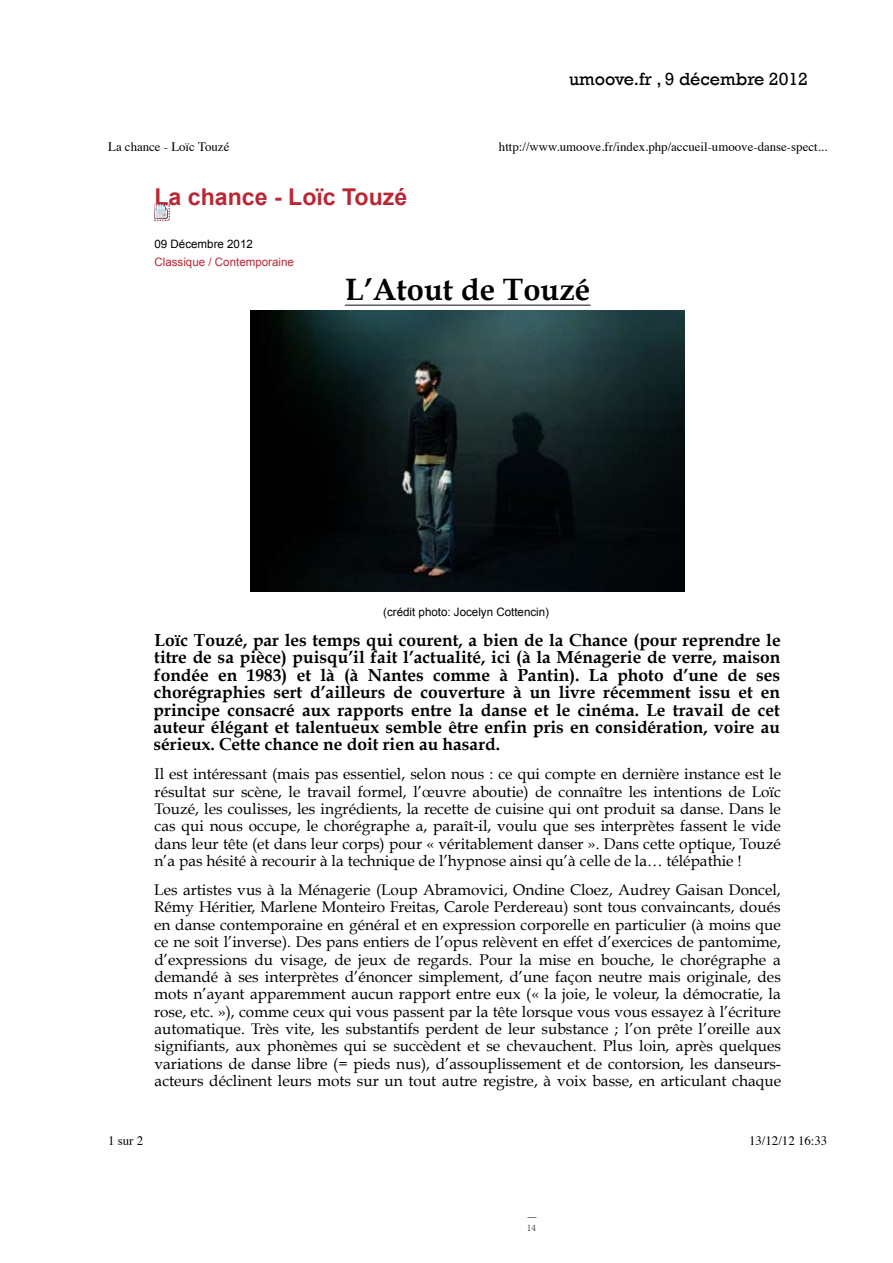
<style>
.page{position:relative;width:893px;height:1263px;background:#fff}
.page>*{position:absolute;margin:0;border:0;box-sizing:border-box;transform-origin:0 0}
.t1{font:700 30.9px "Book Antiqua";color:#000}
.t2{font:700 23.1px "Arial";color:#ba2734}
.t3{font:18px "Rockwell";color:#000}
.t4{font:700 17.4px/17.4px "Book Antiqua";color:#000;text-align:justify}
.t5{font:15.45px/17.4px "Book Antiqua";color:#000;text-align:justify}
.t6{font:12.9px "Times";color:#000}
.t7{font:11.55px "Arial";color:#000}
.t8{font:11.55px "Arial";color:#ba2734}
.t9{font:300 9px "Rockwell Std";color:#000}
.t10{font:italic 300 9px "Rockwell Std";color:#000}
</style>
<div class="page">
<hr style="left:345px;top:305px;width:246px;height:1px;background:#424242">
<img style="left:251px;top:310px;width:434px;height:281px">
<svg style="left:155px;top:204px;width:15px;height:17px"></svg>
<p class="t3" style="left:569px;top:68px;width:240px">umoove.fr , 9 décembre 2012</p>
<p class="t6" style="left:108px;top:143px;width:123px">La chance - Loïc Touzé</p>
<p class="t6" style="left:499px;top:143px;width:330px">http://www.umoove.fr/index.php/accueil-umoove-danse-spect...</p>
<h2 class="t2" style="left:155px;top:183px;width:254px">La chance - Loïc Touzé</h2>
<p class="t7" style="left:155px;top:240px;width:100px">09 Décembre 2012</p>
<p class="t8" style="left:155px;top:257px;width:141px">Classique / Contemporaine</p>
<h1 class="t1" style="left:345px;top:272px;width:247px">L’Atout de Touzé</h1>
<p class="t7" style="left:383px;top:607px;width:167px">(crédit photo: Jocelyn Cottencin)</p>
<p class="t4" style="left:154px;top:633px;width:629px">Loïc Touzé, par les temps qui courent, a bien de la Chance (pour reprendre le titre de sa pièce) puisqu’il fait l’actualité, ici (à la Ménagerie de verre, maison fondée en 1983) et là (à Nantes comme à Pantin). La photo d’une de ses chorégraphies sert d’ailleurs de couverture à un livre récemment issu et en principe consacré aux rapports entre la danse et le cinéma. Le travail de cet auteur élégant et talentueux semble être enfin pris en considération, voire au sérieux. Cette chance ne doit rien au hasard.</p>
<p class="t5" style="left:154px;top:767px;width:628px">Il est intéressant (mais pas essentiel, selon nous : ce qui compte en dernière instance est le résultat sur scène, le travail formel, l’œuvre aboutie) de connaître les intentions de Loïc Touzé, les coulisses, les ingrédients, la recette de cuisine qui ont produit sa danse. Dans le cas qui nous occupe, le chorégraphe a, paraît-il, voulu que ses interprètes fassent le vide dans leur tête (et dans leur corps) pour « véritablement danser ». Dans cette optique, Touzé n’a pas hésité à recourir à la technique de l’hypnose ainsi qu’à celle de la… télépathie !</p>
<p class="t5" style="left:154px;top:883px;width:628px">Les artistes vus à la Ménagerie (Loup Abramovici, Ondine Cloez, Audrey Gaisan Doncel, Rémy Héritier, Marlene Monteiro Freitas, Carole Perdereau) sont tous convaincants, doués en danse contemporaine en général et en expression corporelle en particulier (à moins que ce ne soit l’inverse). Des pans entiers de l’opus relèvent en effet d’exercices de pantomime, d’expressions du visage, de jeux de regards. Pour la mise en bouche, le chorégraphe a demandé à ses interprètes d’énoncer simplement, d’une façon neutre mais originale, des mots n’ayant apparemment aucun rapport entre eux (« la joie, le voleur, la démocratie, la rose, etc. »), comme ceux qui vous passent par la tête lorsque vous vous essayez à l’écriture automatique. Très vite, les substantifs perdent de leur substance ; l’on prête l’oreille aux signifiants, aux phonèmes qui se succèdent et se chevauchent. Plus loin, après quelques variations de danse libre (= pieds nus), d’assouplissement et de contorsion, les danseurs&shy;acteurs déclinent leurs mots sur un tout autre registre, à voix basse, en articulant chaque</p>
<p class="t6" style="left:108px;top:1136px;width:37px">1 sur 2</p>
<p class="t6" style="left:749px;top:1136px;width:80px">13/12/12 16:33</p>
<p class="t10" style="left:527px;top:1212px;width:10px">—</p>
<p class="t9" style="left:527px;top:1223px;width:11px">14</p>
</div>
